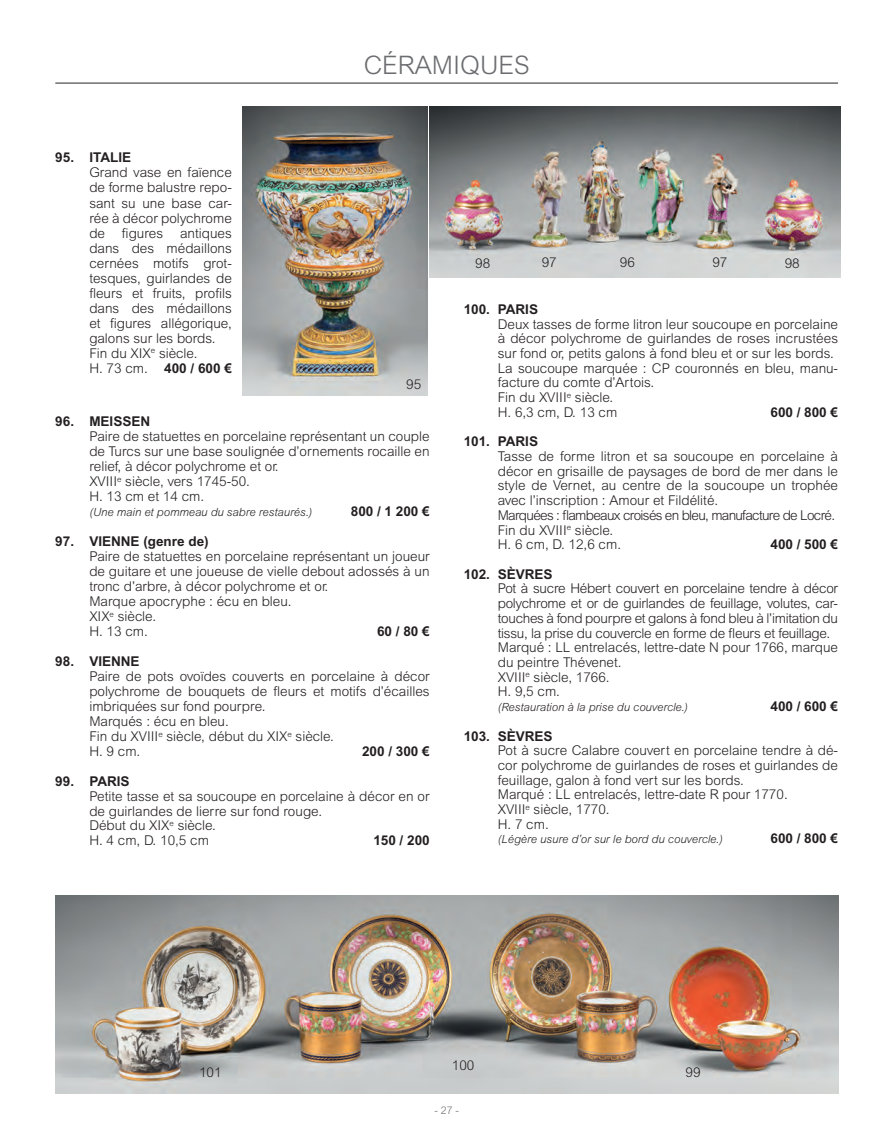
<style>
.page{position:relative;width:893px;height:1147px;background:#fff}
.page>*{position:absolute;margin:0;border:0;box-sizing:border-box;transform-origin:0 0}
.t1{font:300 25.5px "Arial MT Std";color:#6c6d70}
.t2{font:300 13.5px/15px "Arial MT Std";color:#231f20}
.t3{font:300 13.5px/14.7px "Arial MT Std";letter-spacing:-.02em;color:#231f20}
.t4{font:700 13.5px "Arial MT Std";color:#231f20}
.t5{font:italic 300 11.25px "Arial MT Std";color:#231f20}
.t6{font:300 10.5px "Arial MT Std";color:#6c6d70}
.s1{font-weight:700}
</style>
<div class="page">
<img style="left:55px;top:895px;width:783px;height:198px">
<hr style="left:55px;top:82px;width:783px;height:2px;background:#6c6d70">
<img style="left:242px;top:106px;width:185px;height:289px">
<img style="left:429px;top:106px;width:411px;height:171px">
<h1 class="t1" style="left:364px;top:50px;width:35px">Cérami</h1>
<h1 class="t1" style="left:460px;top:50px;width:54px">ques</h1>
<p class="t4" style="left:55px;top:150px;width:47px">95. ITALIE</p>
<p class="t2" style="left:89px;top:165px;width:144px">Grand vase en faïence de forme balustre repo&shy;sant su une base car&shy;rée à décor polychrome de figures antiques dans des médaillons cernées motifs grot&shy;tesques, guirlandes de fleurs et fruits, profils dans des médaillons et figures allégorique, galons sur les bords.<br>Fin du XIX<sup>e</sup> siècle.<br>H. 73 cm. <span class="s1">400 / 600 €</span></p>
<p class="t2" style="left:406px;top:376px;width:17px">95</p>
<p class="t4" style="left:55px;top:413px;width:55px">96. MEISSEN</p>
<p class="t2" style="left:89px;top:429px;width:342px">Paire de statuettes en porcelaine représentant un couple de Turcs sur une base soulignée d’ornements rocaille en relief, à décor polychrome et or.<br>XVIII<sup>e</sup> siècle, vers 1745-50.<br>H. 13 cm et 14 cm.</p>
<p class="t5" style="left:89px;top:505px;width:224px">(Une main et pommeau du sabre restaurés.)</p>
<p class="t4" style="left:351px;top:503px;width:80px">800 / 1 200 €</p>
<p class="t4" style="left:55px;top:533px;width:52px">97. VIENNE</p>
<p class="t4" style="left:143px;top:533px;width:67px">(GENRE DE)</p>
<p class="t2" style="left:89px;top:549px;width:342px">Paire de statuettes en porcelaine représentant un joueur de guitare et une joueuse de vielle debout adossés à un tronc d’arbre, à décor polychrome et or.<br>Marque apocryphe : écu en bleu.<br>XIX<sup>e</sup> siècle.<br>H. 13 cm.</p>
<p class="t4" style="left:377px;top:623px;width:54px">60 / 80 €</p>
<p class="t4" style="left:55px;top:653px;width:52px">98. VIENNE</p>
<p class="t2" style="left:89px;top:669px;width:342px">Paire de pots ovoïdes couverts en porcelaine à décor polychrome de bouquets de fleurs et motifs d’écailles imbriquées sur fond pourpre.<br>Marqués : écu en bleu.<br>Fin du XVIII<sup>e</sup> siècle, début du XIX<sup>e</sup> siècle.<br>H. 9 cm.</p>
<p class="t4" style="left:362px;top:743px;width:69px">200 / 300 €</p>
<p class="t4" style="left:55px;top:773px;width:51px">99. PARIS</p>
<p class="t2" style="left:89px;top:788px;width:342px">Petite tasse et sa soucoupe en porcelaine à décor en or de guirlandes de lierre sur fond rouge.<br>Début du XIX<sup>e</sup> siècle.<br>H. 4 cm, D. 10,5 cm</p>
<p class="t4" style="left:373px;top:832px;width:58px">150 / 200</p>
<p class="t2" style="left:475px;top:255px;width:17px">98</p>
<p class="t2" style="left:541px;top:255px;width:17px">97</p>
<p class="t2" style="left:620px;top:255px;width:17px">96</p>
<p class="t2" style="left:712px;top:255px;width:17px">97</p>
<p class="t2" style="left:784px;top:255px;width:17px">98</p>
<p class="t4" style="left:463px;top:301px;width:51px">100. PARIS</p>
<p class="t2" style="left:498px;top:316px;width:342px">Deux tasses de forme litron leur soucoupe en porcelaine à décor polychrome de guirlandes de roses incrustées sur fond or, petits galons à fond bleu et or sur les bords.<br>La soucoupe marquée : CP couronnés en bleu, manu&shy;facture du comte d’Artois.<br>Fin du XVIII<sup>e</sup> siècle.<br>H. 6,3 cm, D. 13 cm</p>
<p class="t4" style="left:770px;top:404px;width:69px">600 / 800 €</p>
<p class="t4" style="left:463px;top:433px;width:51px">101. PARIS</p>
<p class="t2" style="left:498px;top:449px;width:342px">Tasse de forme litron et sa soucoupe en porcelaine à décor en grisaille de paysages de bord de mer dans le style de Vernet, au centre de la soucoupe un trophée avec l’inscription : Amour et Fildélité.<br>Marquées : flambeaux croisés en bleu, manufacture de Locré.<br>Fin du XVIII<sup>e</sup> siècle.<br>H. 6 cm, D. 12,6 cm.</p>
<p class="t4" style="left:770px;top:536px;width:69px">400 / 500 €</p>
<p class="t4" style="left:463px;top:566px;width:63px">102. SÈVRES</p>
<p class="t3" style="left:498px;top:581px;width:342px">Pot à sucre Hébert couvert en porcelaine tendre à décor polychrome et or de guirlandes de feuillage, volutes, car&shy;touches à fond pourpre et galons à fond bleu à l’imitation du tissu, la prise du couvercle en forme de fleurs et feuillage.<br>Marqué : LL entrelacés, lettre-date N pour 1766, marque du peintre Thévenet.<br>XVIII<sup>e</sup> siècle, 1766.<br>H. 9,5 cm.</p>
<p class="t5" style="left:498px;top:700px;width:192px">(Restauration à la prise du couvercle.)</p>
<p class="t4" style="left:770px;top:698px;width:69px">400 / 600 €</p>
<p class="t4" style="left:463px;top:727px;width:63px">103. SÈVRES</p>
<p class="t2" style="left:497px;top:743px;width:342px">Pot à sucre Calabre couvert en porcelaine tendre à dé&shy;cor polychrome de guirlandes de roses et guirlandes de feuillage, galon à fond vert sur les bords.<br>Marqué : LL entrelacés, lettre-date R pour 1770.<br>XVIII<sup>e</sup> siècle, 1770.<br>H. 7 cm.</p>
<p class="t5" style="left:498px;top:832px;width:226px">(Légère usure d’or sur le bord du couvercle.)</p>
<p class="t4" style="left:770px;top:830px;width:69px">600 / 800 €</p>
<p class="t2" style="left:199px;top:1064px;width:24px">101</p>
<p class="t2" style="left:452px;top:1057px;width:24px">100</p>
<p class="t2" style="left:685px;top:1064px;width:17px">99</p>
<p class="t6" style="left:434px;top:1104px;width:26px">- 27 -</p>
</div>
